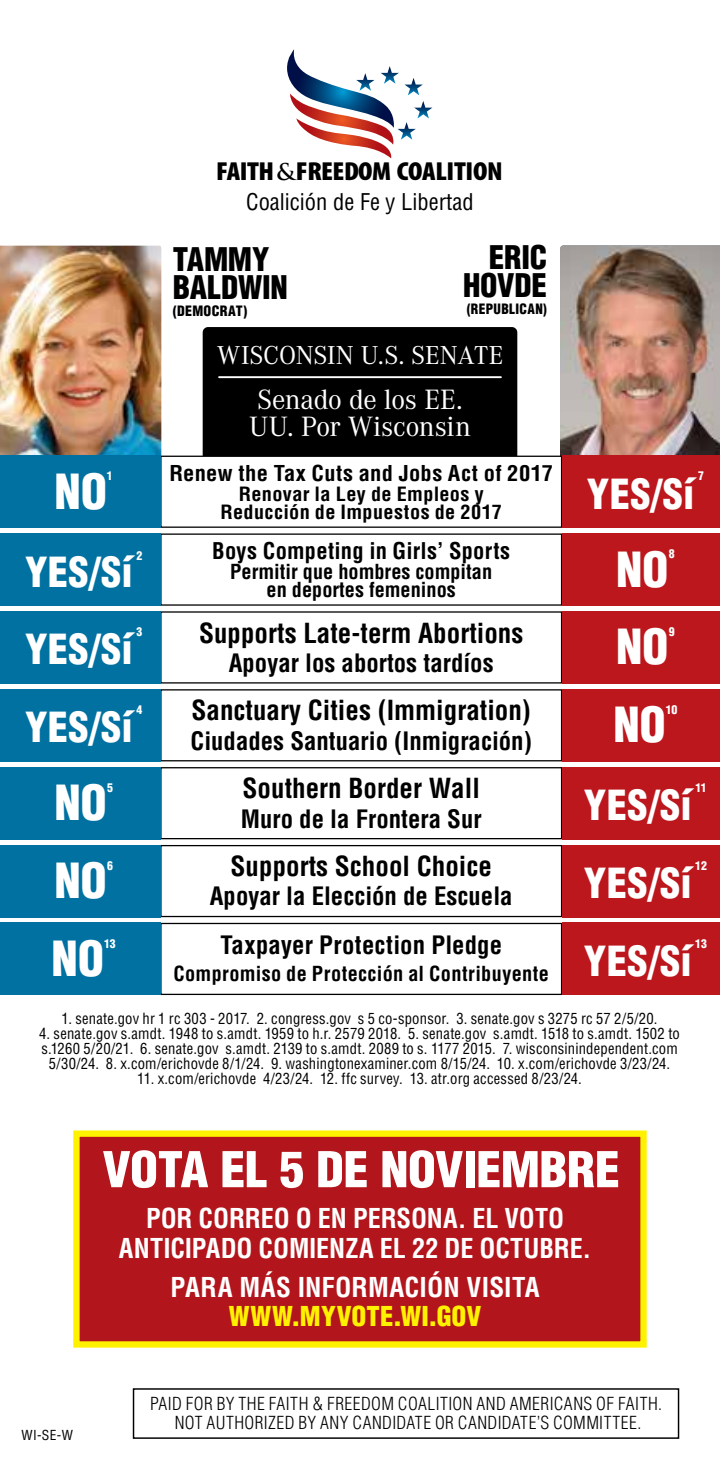
<style>
.page{position:relative;width:720px;height:1458px;background:#fff}
.page>*{position:absolute;margin:0;border:0;box-sizing:border-box;transform-origin:0 0}
.t1{font:900 condensed 48.15px "Helvetica LT Std";letter-spacing:-.015em;color:#fff;scale:1.05 1}
.t2{font:900 condensed 47.25px "Helvetica LT Std";letter-spacing:-.005em;color:#fff}
.t3{font:900 condensed 40.5px "Helvetica LT Std";letter-spacing:.01em;color:#fff}
.t4{font:900 condensed 31.72px/27.9px "Helvetica LT Std";letter-spacing:-.01em;color:#000}
.t5{font:29.03px/27.2px "Corporate A";letter-spacing:-.01em;color:#fff}
.t6{font:700 condensed 27px "Helvetica LT Std";color:#000}
.t7{font:27px "Corporate A";letter-spacing:-.01em;color:#fff}
.t8{font:700 condensed 26.78px/30.2px "Helvetica LT Std";color:#fff;text-align:center}
.t9{font:900 condensed 26.78px "Helvetica LT Std";letter-spacing:.01em;color:#fff200}
.t10{font:900 condensed 26.1px "Myriad Pro";letter-spacing:-.02em;color:#000;scale:1.11 1}
.t11{font:700 condensed 24.75px "Helvetica LT Std";color:#000}
.t12{font:700 condensed 22.5px "Helvetica LT Std";letter-spacing:.01em;color:#000}
.t13{font:condensed 22.5px "Helvetica LT Std";color:#000}
.t14{font:700 condensed 21.38px "Helvetica LT Std";letter-spacing:.015em;color:#000;scale:1.05 1}
.t15{font:700 condensed 20.25px "Helvetica LT Std";color:#000}
.t16{font:700 condensed 19.35px "Helvetica LT Std";letter-spacing:.015em;color:#000;scale:1.05 1}
.t17{font:300 condensed 17.55px/19.1px "Helvetica LT Std";letter-spacing:.025em;color:#000;text-align:center}
.t18{font:condensed 15.08px/15.1px "Helvetica LT Std";letter-spacing:.015em;color:#000;text-align:center}
.t19{font:900 condensed 13.95px "Helvetica LT Std";letter-spacing:.025em;color:#000;scale:.96 1}
.t20{font:900 condensed 13.95px "Helvetica LT Std";letter-spacing:.025em;color:#000}
.t21{font:condensed 13.5px "Helvetica LT Std";color:#000}
.t22{font:900 condensed 11.7px "Helvetica LT Std";letter-spacing:-.015em;color:#fff}
.s1{font-family:"Trajan Pro";font-weight:700;font-stretch:normal;font-size:22.5px}
</style>
<div class="page">
<div style="left:202px;top:327px;width:315px;height:129px;background:#000"></div>
<hr style="left:219px;top:376px;width:281px;height:2px;background:#fff">
<div style="left:133px;top:1388px;width:546px;height:51px;border:1px solid #000"></div>
<img style="left:0;top:246px;width:161px;height:210px">
<img style="left:559px;top:245px;width:160px;height:211px">
<div style="left:160px;top:533px;width:402px;height:73px;border:1px solid #000"></div>
<div style="left:0;top:533px;width:160px;height:73px;background:#0071a0"></div>
<div style="left:562px;top:533px;width:157px;height:73px;background:#bb171d"></div>
<div style="left:160px;top:456px;width:402px;height:72px;border:1px solid #000"></div>
<div style="left:0;top:456px;width:160px;height:72px;background:#0071a0"></div>
<div style="left:562px;top:456px;width:157px;height:72px;background:#bb171d"></div>
<div style="left:0;top:611px;width:160px;height:73px;background:#0071a0"></div>
<div style="left:562px;top:611px;width:157px;height:73px;background:#bb171d"></div>
<div style="left:160px;top:767px;width:402px;height:72px;border:1px solid #000"></div>
<div style="left:0;top:767px;width:160px;height:72px;background:#0071a0"></div>
<div style="left:562px;top:767px;width:157px;height:72px;background:#bb171d"></div>
<div style="left:160px;top:689px;width:402px;height:72px;border:1px solid #000"></div>
<div style="left:0;top:689px;width:160px;height:72px;background:#0071a0"></div>
<div style="left:562px;top:689px;width:157px;height:72px;background:#bb171d"></div>
<div style="left:160px;top:845px;width:402px;height:72px;border:1px solid #000"></div>
<div style="left:0;top:845px;width:160px;height:72px;background:#0071a0"></div>
<div style="left:562px;top:845px;width:157px;height:72px;background:#bb171d"></div>
<div style="left:160px;top:923px;width:402px;height:72px;border:1px solid #000"></div>
<div style="left:0;top:923px;width:160px;height:72px;background:#0071a0"></div>
<div style="left:562px;top:923px;width:157px;height:72px;background:#bb171d"></div>
<div style="left:73px;top:1130px;width:573px;height:218px;background:#b2151b;border:6px solid #fff200"></div>
<svg style="left:287px;top:49px;width:145px;height:109px"></svg>
<h3 class="t10" style="left:216px;top:154px;width:259px">FAITH<span class="s1">&amp;</span>FREEDOM COALITION</h3>
<h3 class="t13" style="left:246px;top:188px;width:229px">Coalición de Fe y Libertad</h3>
<h3 class="t4" style="left:173px;top:245px;width:117px">TAMMY<br>BALDWIN</h3>
<p class="t20" style="left:173px;top:302px;width:76px">(DEMOCRAT)</p>
<h3 class="t4" style="left:463px;top:244px;width:85px;text-align:right">ERIC<br>HOVDE</h3>
<p class="t19" style="left:466px;top:300px;width:85px">(REPUBLICAN)</p>
<p class="t22" style="left:107px;top:469px;width:7px">1</p>
<h2 class="t2" style="left:54px;top:461px;width:54px">NO</h2>
<h3 class="t7" style="left:216px;top:340px;width:288px">WISCONSIN U.S. SENATE</h3>
<h3 class="t5" style="left:249px;top:386px;width:223px">Senado de los EE.<br>UU. Por Wisconsin</h3>
<h3 class="t14" style="left:169px;top:459px;width:367px">Renew the Tax Cuts and Jobs Act of 2017</h3>
<p class="t16" style="left:239px;top:482px;width:234px">Renovar la Ley de Empleos y</p>
<p class="t16" style="left:220px;top:500px;width:269px">Reducción de Impuestos de 2017</p>
<p class="t22" style="left:697px;top:469px;width:7px">7</p>
<h3 class="t3" style="left:586px;top:468px;width:109px">YES/Sí</h3>
<h3 class="t12" style="left:212px;top:536px;width:299px">Boys Competing in Girls’ Sports</h3>
<h3 class="t15" style="left:230px;top:559px;width:263px">Permitir que hombres compitan</h3>
<p class="t22" style="left:136px;top:549px;width:7px">2</p>
<h2 class="t2" style="left:616px;top:539px;width:54px">NO</h2>
<p class="t22" style="left:668px;top:546px;width:7px">8</p>
<h3 class="t3" style="left:25px;top:546px;width:109px">YES/Sí</h3>
<h3 class="t15" style="left:266px;top:577px;width:190px">en deportes femeninos</h3>
<h3 class="t6" style="left:199px;top:616px;width:326px">Supports Late-term Abortions</h3>
<p class="t22" style="left:136px;top:624px;width:7px">3</p>
<h2 class="t2" style="left:616px;top:617px;width:54px">NO</h2>
<p class="t22" style="left:668px;top:624px;width:7px">9</p>
<h3 class="t3" style="left:25px;top:624px;width:109px">YES/Sí</h3>
<h3 class="t11" style="left:229px;top:647px;width:266px">Apoyar los abortos tardíos</h3>
<h3 class="t6" style="left:191px;top:694px;width:341px">Sanctuary Cities (Immigration)</h3>
<p class="t22" style="left:136px;top:702px;width:7px">4</p>
<h2 class="t2" style="left:613px;top:695px;width:54px">NO</h2>
<p class="t22" style="left:665px;top:702px;width:13px">10</p>
<h3 class="t3" style="left:25px;top:702px;width:109px">YES/Sí</h3>
<h3 class="t11" style="left:190px;top:725px;width:343px">Ciudades Santuario (Inmigración)</h3>
<p class="t22" style="left:107px;top:780px;width:7px">5</p>
<h2 class="t2" style="left:54px;top:773px;width:54px">NO</h2>
<h3 class="t6" style="left:242px;top:772px;width:239px">Southern Border Wall</h3>
<h3 class="t11" style="left:241px;top:803px;width:242px">Muro de la Frontera Sur</h3>
<p class="t22" style="left:695px;top:780px;width:13px">11</p>
<h3 class="t3" style="left:583px;top:780px;width:109px">YES/Sí</h3>
<p class="t22" style="left:107px;top:858px;width:7px">6</p>
<h2 class="t2" style="left:54px;top:851px;width:54px">NO</h2>
<h3 class="t6" style="left:230px;top:849px;width:263px">Supports School Choice</h3>
<h3 class="t11" style="left:210px;top:881px;width:304px">Apoyar la Elección de Escuela</h3>
<p class="t22" style="left:695px;top:858px;width:13px">12</p>
<h3 class="t3" style="left:583px;top:858px;width:109px">YES/Sí</h3>
<p class="t22" style="left:104px;top:936px;width:13px">13</p>
<h2 class="t2" style="left:52px;top:929px;width:54px">NO</h2>
<h3 class="t11" style="left:220px;top:930px;width:283px">Taxpayer Protection Pledge</h3>
<h3 class="t15" style="left:173px;top:961px;width:377px">Compromiso de Protección al Contribuyente</h3>
<p class="t22" style="left:695px;top:936px;width:13px">13</p>
<h3 class="t3" style="left:583px;top:935px;width:109px">YES/Sí</h3>
<p class="t18" style="left:62px;top:1011px;width:597px">1. senate.gov hr 1 rc 303 - 2017. 2. congress.gov s 5 co-sponsor. 3. senate.gov s 3275 rc 57 2/5/20.</p>
<p class="t18" style="left:39px;top:1026px;width:641px">4. senate.gov s.amdt. 1948 to s.amdt. 1959 to h.r. 2579 2018. 5. senate.gov s.amdt. 1518 to s.amdt. 1502 to s.1260 5/20/21. 6. senate.gov s.amdt. 2139 to s.amdt. 2089 to s. 1177 2015. 7. wisconsinindependent.com<br>5/30/24. 8. x.com/erichovde 8/1/24. 9. washingtonexaminer.com 8/15/24. 10. x.com/erichovde 3/23/24.</p>
<p class="t18" style="left:137px;top:1071px;width:446px">11. x.com/erichovde 4/23/24. 12. ffc survey. 13. atr.org accessed 8/23/24.</p>
<p class="t21" style="left:21px;top:1427px;width:53px">WI-SE-W</p>
<h1 class="t1" style="left:102px;top:1139px;width:494px">VOTA EL 5 DE NOVIEMBRE</h1>
<h3 class="t8" style="left:119px;top:1203px;width:473px">POR CORREO O EN PERSONA. EL VOTO<br>ANTICIPADO COMIENZA EL 22 DE OCTUBRE.</h3>
<h3 class="t8" style="left:170px;top:1272px;width:370px">PARA MÁS INFORMACIÓN VISITA</h3>
<h3 class="t9" style="left:229px;top:1299px;width:254px">WWW.MYVOTE.WI.GOV</h3>
<p class="t17" style="left:150px;top:1394px;width:513px">PAID FOR BY THE FAITH &amp; FREEDOM COALITION AND AMERICANS OF FAITH.<br>NOT AUTHORIZED BY ANY CANDIDATE OR CANDIDATE’S COMMITTEE.</p>
</div>
